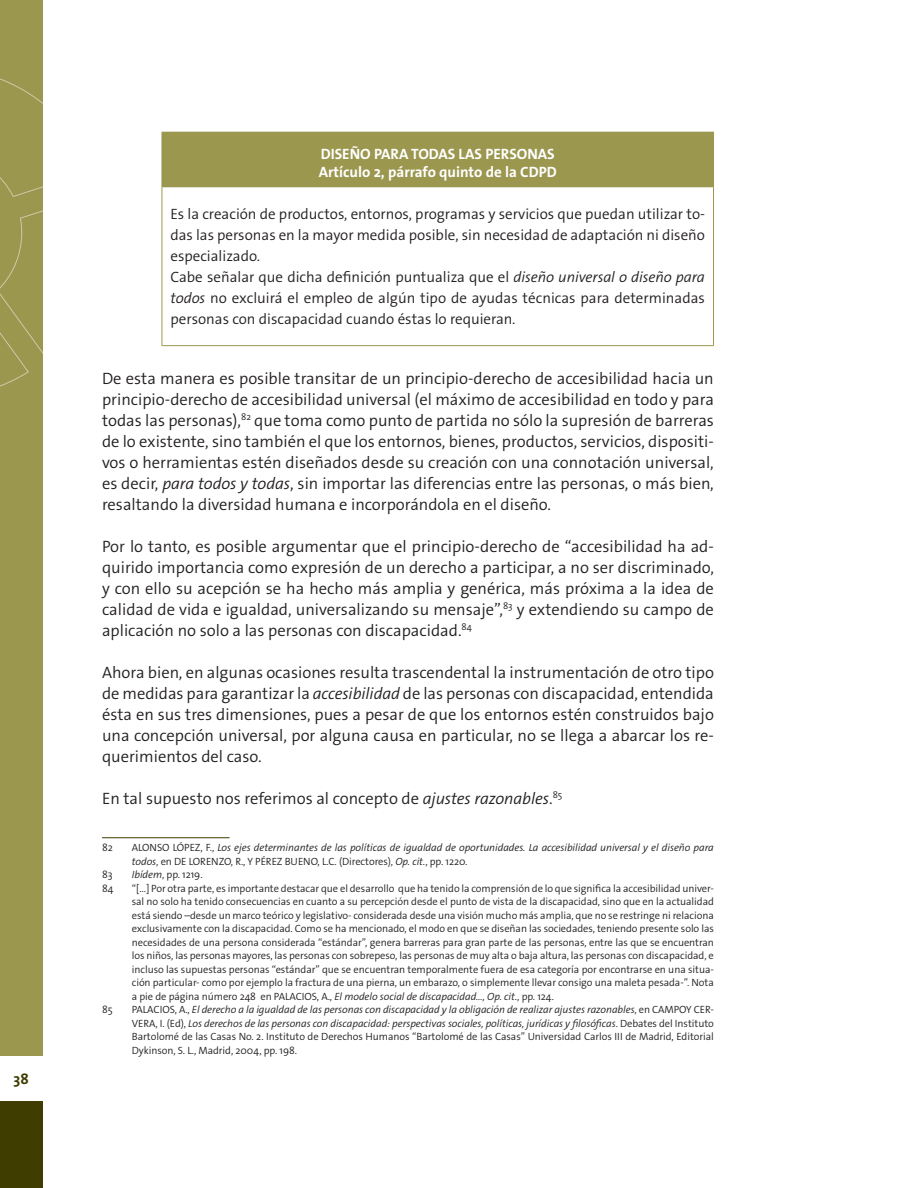
<style>
.page{position:relative;width:918px;height:1188px;background:#fff}
.page>*{position:absolute;margin:0;border:0;box-sizing:border-box;transform-origin:0 0}
.cuerpo{font:300 16.5px/21px "The Sans Os F";color:#231f20;text-align:justify}
.cuadros{font:300 15px/21px "The Sans Os F";color:#231f20;text-align:justify}
.titulotabla{font:700 15px "The Sans Os F";color:#fff}
.t1{font:700 15px "The Sans Os F";color:#403d00}
.Pie_de_pagina{font:300 10.5px/13.5px "The Sans Os F";letter-spacing:-.005em;color:#231f20;text-align:justify}
.Pie_de_pagina-2{font:italic 300 10.5px/13.5px "The Sans Os F";letter-spacing:-.005em;color:#231f20}
.s1{font-style:italic}
.s2{font-style:normal}
</style>
<div class="page">
<div style="left:0;top:1101px;width:43px;height:87px;background:#403d00"></div>
<div style="left:0;top:0;width:43px;height:1056px;background:#9b974f"></div>
<svg style="left:0;top:78px;width:43px;height:309px"></svg>
<div style="left:162px;top:132px;width:552px;height:55px;background:#9b974f"></div>
<hr style="left:162px;top:187px;width:1px;height:158px;background:#9b974f">
<hr style="left:713px;top:187px;width:1px;height:158px;background:#9b974f">
<hr style="left:162px;top:345px;width:552px;height:1px;background:#9b974f">
<hr style="left:102px;top:837px;width:128px;height:1px;background:#403d00">
<h2 class="t1" style="left:14px;top:1070px;width:17px">38</h2>
<p class="titulotabla" style="left:321px;top:144px;width:236px">DISEÑO PARA TODAS LAS PERSONAS</p>
<p class="titulotabla" style="left:319px;top:162px;width:240px">Artículo 2, párrafo quinto de la CDPD</p>
<p class="cuadros" style="left:170px;top:204px;width:536px">Es la creación de productos, entornos, programas y servicios que puedan utilizar to&shy;das las personas en la mayor medida posible, sin necesidad de adaptación ni diseño especializado.</p>
<p class="cuadros" style="left:170px;top:267px;width:536px">Cabe señalar que dicha definición puntualiza que el <span class="s1">diseño universal o diseño para todos</span> no excluirá el empleo de algún tipo de ayudas técnicas para determinadas personas con discapacidad cuando éstas lo requieran.</p>
<p class="cuerpo" style="left:102px;top:368px;width:613px">De esta manera es posible transitar de un principio-derecho de accesibilidad hacia un principio-derecho de accesibilidad universal (el máximo de accesibilidad en todo y para todas las personas),<sup>82</sup> que toma como punto de partida no sólo la supresión de barreras de lo existente, sino también el que los entornos, bienes, productos, servicios, dispositi&shy;vos o herramientas estén diseñados desde su creación con una connotación universal, es decir, <span class="s1">para todos y todas</span>, sin importar las diferencias entre las personas, o más bien, resaltando la diversidad humana e incorporándola en el diseño.</p>
<p class="cuerpo" style="left:102px;top:536px;width:613px">Por lo tanto, es posible argumentar que el principio-derecho de “accesibilidad ha ad&shy;quirido importancia como expresión de un derecho a participar, a no ser discriminado, y con ello su acepción se ha hecho más amplia y genérica, más próxima a la idea de calidad de vida e igualdad, universalizando su mensaje”,<sup>83</sup> y extendiendo su campo de aplicación no solo a las personas con discapacidad.<sup>84</sup></p>
<p class="cuerpo" style="left:102px;top:662px;width:613px">Ahora bien, en algunas ocasiones resulta trascendental la instrumentación de otro tipo de medidas para garantizar la <span class="s1">accesibilidad</span> de las personas con discapacidad, entendida ésta en sus tres dimensiones, pues a pesar de que los entornos estén construidos bajo una concepción universal, por alguna causa en particular, no se llega a abarcar los re&shy;querimientos del caso.</p>
<p class="cuerpo" style="left:102px;top:788px;width:462px">En tal supuesto nos referimos al concepto de <span class="s1">ajustes razonables</span>.<sup>85</sup></p>
<p class="Pie_de_pagina" style="left:102px;top:841px;width:12px">82</p>
<p class="Pie_de_pagina-2" style="left:132px;top:841px;width:584px"><span class="s2">ALONSO LÓPEZ, F.,</span> Los ejes determinantes de las políticas de igualdad de oportunidades. La accesibilidad universal y el diseño para todos<span class="s2">, en DE LORENZO, R., Y PÉREZ BUENO, L.C. (Directores),</span> Op. cit.<span class="s2">, pp. 1220.</span></p>
<p class="Pie_de_pagina" style="left:102px;top:868px;width:12px">83</p>
<p class="Pie_de_pagina" style="left:132px;top:868px;width:72px"><span class="s1">Ibídem</span>, pp. 1219.</p>
<p class="Pie_de_pagina" style="left:102px;top:882px;width:13px">84</p>
<p class="Pie_de_pagina" style="left:132px;top:882px;width:584px">“[…] Por otra parte, es importante destacar que el desarrollo que ha tenido la comprensión de lo que significa la accesibilidad univer&shy;sal no solo ha tenido consecuencias en cuanto a su percepción desde el punto de vista de la discapacidad, sino que en la actualidad está siendo –desde un marco teórico y legislativo- considerada desde una visión mucho más amplia, que no se restringe ni relaciona exclusivamente con la discapacidad. Como se ha mencionado, el modo en que se diseñan las sociedades, teniendo presente solo las necesidades de una persona considerada “estándar”, genera barreras para gran parte de las personas, entre las que se encuentran los niños, las personas mayores, las personas con sobrepeso, las personas de muy alta o baja altura, las personas con discapacidad, e incluso las supuestas personas “estándar” que se encuentran temporalmente fuera de esa categoría por encontrarse en una situa&shy;ción particular- como por ejemplo la fractura de una pierna, un embarazo, o simplemente llevar consigo una maleta pesada-”. Nota a pie de página número 248 en PALACIOS, A., <span class="s1">El modelo social de discapacidad…, Op. cit.</span>, pp. 124.</p>
<p class="Pie_de_pagina" style="left:102px;top:1003px;width:12px">85</p>
<p class="Pie_de_pagina" style="left:132px;top:1003px;width:584px">PALACIOS, A., <span class="s1">El derecho a la igualdad de las personas con discapacidad y la obligación de realizar ajustes razonables</span>, en CAMPOY CER-VERA, I. (Ed), <span class="s1">Los derechos de las personas con discapacidad: perspectivas sociales, políticas, jurídicas y filosóficas</span>. Debates del Instituto Bartolomé de las Casas No. 2. Instituto de Derechos Humanos “Bartolomé de las Casas” Universidad Carlos III de Madrid, Editorial Dykinson, S. L., Madrid, 2004, pp. 198.</p>
</div>
